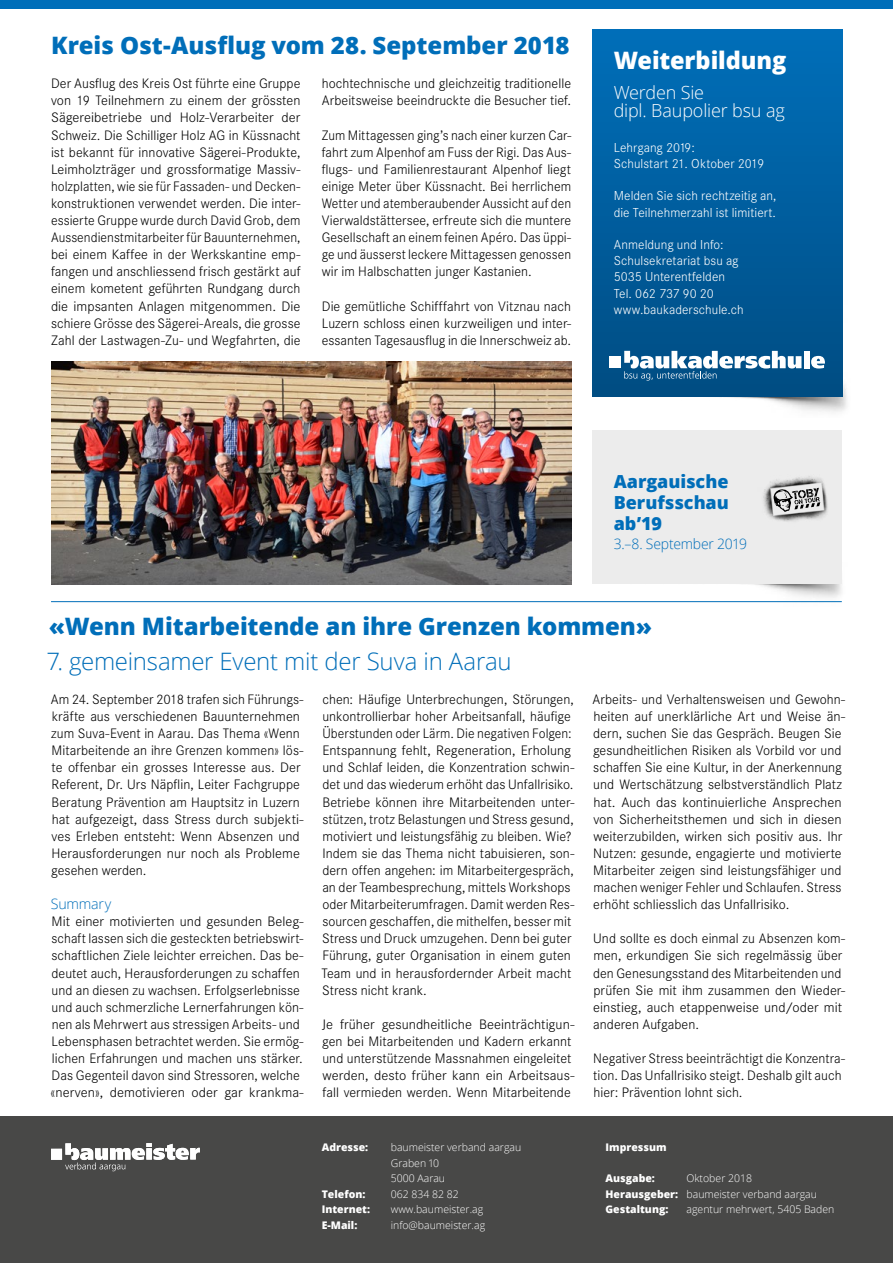
<style>
.page{position:relative;width:893px;height:1263px;background:#fff}
.page>*{position:absolute;margin:0;border:0;box-sizing:border-box;transform-origin:0 0}
.t1{font:800 24px "Open Sans";letter-spacing:-.005em;color:#006eb9}
.t2{font:300 24px "Open Sans";letter-spacing:-.01em;color:#006eb9}
.t3{font:800 24px "Open Sans";letter-spacing:-.005em;color:#fff}
.t4{font:300 18px/18px "Open Sans";letter-spacing:-.01em;color:#fff}
.t5{font:800 18px/21px "Open Sans";letter-spacing:-.005em;color:#006eb9;text-align:justify}
.t6{font:300 14.25px/17.1px "Corporate S";color:#000}
.t7{font:300 14.25px "Open Sans";letter-spacing:-.015em;color:#006eb9}
.t8{font:300 13.5px/16.2px "Corporate S";letter-spacing:.005em;color:#fff}
.t9{font:300 10.5px/15.6px "Open Sans";color:#fff}
.t10{font:800 10.5px "Open Sans";color:#fff}
.s1{font-weight:800}
</style>
<div class="page">
<div style="left:0;top:0;width:893px;height:9px;background:#006eb9"></div>
<div style="left:0;top:1116px;width:893px;height:147px;background:#484847"></div>
<hr style="left:51px;top:601px;width:791px;height:1px;background:#006eb9">
<div style="left:592px;top:430px;width:250px;height:154px;background:#ececec"></div>
<img style="left:763px;top:476px;width:65px;height:46px">
<svg style="left:773px;top:488px;width:47px;height:24px"></svg>
<img style="left:51px;top:362px;width:520px;height:222px">
<div style="left:51px;top:1149px;width:11px;height:11px;background:#fff"></div>
<svg style="left:65px;top:1143px;width:135px;height:28px"></svg>
<img style="left:592px;top:277px;width:255px;height:135px">
<div style="left:592px;top:30px;width:250px;height:366px;background:linear-gradient(to bottom,#006eb9,#024e83)"></div>
<div style="left:609px;top:357px;width:12px;height:11px;background:#fff"></div>
<div style="left:804px;top:351px;width:6px;height:17px;background:#fff"></div>
<svg style="left:811px;top:356px;width:14px;height:12px"></svg>
<svg style="left:624px;top:351px;width:177px;height:30px"></svg>
<h1 class="t1" style="left:51px;top:27px;width:520px">Kreis Ost-Ausflug vom 28. September 2018</h1>
<p class="t6" style="left:51px;top:75px;width:251px;text-align:justify">Der Ausflug des Kreis Ost führte eine Gruppe von 19 Teilnehmern zu einem der grössten Sägereibetriebe und Holz-Verarbeiter der Schweiz. Die Schilliger Holz AG in Küssnacht ist bekannt für innovative Sägerei-Produkte, Leimholzträger und grossformatige Massiv&shy;holzplatten, wie sie für Fassaden- und Decken&shy;konstruktionen verwendet werden. Die inter&shy;essierte Gruppe wurde durch David Grob, dem Aussendienstmitarbeiter für Bauunternehmen, bei einem Kaffee in der Werkskantine emp&shy;fangen und anschliessend frisch gestärkt auf einem kometent geführten Rundgang durch die impsanten Anlagen mitgenommen. Die schiere Grösse des Sägerei-Areals, die grosse Zahl der Lastwagen-Zu- und Wegfahrten, die</p>
<p class="t6" style="left:322px;top:75px;width:251px">hochtechnische und gleichzeitig traditionelle<br>Arbeitsweise beeindruckte die Besucher tief.</p>
<p class="t6" style="left:322px;top:126px;width:251px;text-align:justify">Zum Mittagessen ging’s nach einer kurzen Car&shy;fahrt zum Alpenhof am Fuss der Rigi. Das Aus&shy;flugs- und Familienrestaurant Alpenhof liegt einige Meter über Küssnacht. Bei herrlichem Wetter und atemberaubender Aussicht auf den Vierwaldstättersee, erfreute sich die muntere Gesellschaft an einem feinen Apéro. Das üppi&shy;ge und äusserst leckere Mittagessen genossen wir im Halbschatten junger Kastanien.</p>
<p class="t6" style="left:322px;top:297px;width:251px;text-align:justify">Die gemütliche Schifffahrt von Vitznau nach Luzern schloss einen kurzweiligen und inter&shy;essanten Tagesausflug in die Innerschweiz ab.</p>
<h1 class="t3" style="left:614px;top:42px;width:174px">Weiterbildung</h1>
<p class="t4" style="left:614px;top:83px;width:173px">Werden Sie<br>dipl. Baupolier bsu ag</p>
<p class="t8" style="left:614px;top:139px;width:152px">Lehrgang 2019:<br>Schulstart 21. Oktober 2019</p>
<p class="t8" style="left:614px;top:188px;width:164px">Melden Sie sich rechtzeitig an, die Teilnehmerzahl ist limitiert.</p>
<p class="t8" style="left:614px;top:237px;width:132px">Anmeldung und Info:<br>Schulsekretariat bsu ag<br>5035 Unterentfelden<br>Tel. 062 737 90 20 www.baukaderschule.ch</p>
<p class="t5" style="left:614px;top:470px;width:117px">Aargauische Berufsschau ab’19</p>
<p class="t7" style="left:614px;top:534px;width:135px">3.–8. September 2019</p>
<h1 class="t1" style="left:49px;top:608px;width:605px">«Wenn Mitarbeitende an ihre Grenzen kommen»</h1>
<h1 class="t2" style="left:47px;top:644px;width:467px">7. gemeinsamer Event mit der Suva in Aarau</h1>
<p class="t6" style="left:51px;top:691px;width:254px">Am 24. September 2018 trafen sich Führungs&shy;kräfte aus verschiedenen Bauunternehmen zum Suva-Event in Aarau. Das Thema «Wenn Mitarbeitende an ihre Grenzen kommen» lös&shy;te offenbar ein grosses Interesse aus. Der Referent, Dr. Urs Näpflin, Leiter Fachgruppe Beratung Prävention am Hauptsitz in Luzern hat aufgezeigt, dass Stress durch subjekti&shy;ves Erleben entsteht: Wenn Absenzen und Herausforderungen nur noch als Probleme gesehen werden.</p>
<p class="t7" style="left:51px;top:894px;width:62px">Summary</p>
<p class="t6" style="left:50px;top:913px;width:255px">Mit einer motivierten und gesunden Beleg&shy;schaft lassen sich die gesteckten betriebswirt&shy;schaftlichen Ziele leichter erreichen. Das be&shy;deutet auch, Herausforderungen zu schaffen und an diesen zu wachsen. Erfolgserlebnisse und auch schmerzliche Lernerfahrungen kön&shy;nen als Mehrwert aus stressigen Arbeits- und Lebensphasen betrachtet werden. Sie ermög&shy;lichen Erfahrungen und machen uns stärker.<br>Das Gegenteil davon sind Stressoren, welche «nerven», demotivieren oder gar krankma-</p>
<p class="t6" style="left:592px;top:691px;width:254px">Arbeits- und Verhaltensweisen und Gewohn&shy;heiten auf unerklärliche Art und Weise än&shy;dern, suchen Sie das Gespräch. Beugen Sie gesundheitlichen Risiken als Vorbild vor und schaffen Sie eine Kultur, in der Anerkennung und Wertschätzung selbstverständlich Platz hat. Auch das kontinuierliche Ansprechen von Sicherheitsthemen und sich in diesen weiterzubilden, wirken sich positiv aus. Ihr Nutzen: gesunde, engagierte und motivierte Mitarbeiter zeigen sind leistungsfähiger und machen weniger Fehler und Schlaufen. Stress erhöht schliesslich das Unfallrisiko.</p>
<p class="t6" style="left:593px;top:930px;width:254px">Und sollte es doch einmal zu Absenzen kom&shy;men, erkundigen Sie sich regelmässig über den Genesungsstand des Mitarbeitenden und prüfen Sie mit ihm zusammen den Wieder&shy;einstieg, auch etappenweise und/oder mit anderen Aufgaben.</p>
<p class="t6" style="left:593px;top:1050px;width:253px">Negativer Stress beeinträchtigt die Konzentra&shy;tion. Das Unfallrisiko steigt. Deshalb gilt auch hier: Prävention lohnt sich.</p>
<p class="t6" style="left:321px;top:691px;width:255px">chen: Häufige Unterbrechungen, Störungen, unkontrollierbar hoher Arbeitsanfall, häufige Überstunden oder Lärm. Die negativen Folgen:<br>Entspannung fehlt, Regeneration, Erholung und Schlaf leiden, die Konzentration schwin&shy;det und das wiederum erhöht das Unfallrisiko.<br>Betriebe können ihre Mitarbeitenden unter&shy;stützen, trotz Belastungen und Stress gesund, motiviert und leistungsfähig zu bleiben. Wie?<br>Indem sie das Thema nicht tabuisieren, son&shy;dern offen angehen: im Mitarbeitergespräch, an der Teambesprechung, mittels Workshops oder Mitarbeiterumfragen. Damit werden Res&shy;sourcen geschaffen, die mithelfen, besser mit Stress und Druck umzugehen. Denn bei guter Führung, guter Organisation in einem guten Team und in herausfordernder Arbeit macht Stress nicht krank.</p>
<p class="t6" style="left:322px;top:1016px;width:254px">Je früher gesundheitliche Beeinträchtigun&shy;gen bei Mitarbeitenden und Kadern erkannt und unterstützende Massnahmen eingeleitet werden, desto früher kann ein Arbeitsaus&shy;fall vermieden werden. Wenn Mitarbeitende</p>
<p class="t10" style="left:322px;top:1139px;width:48px">Adresse:</p>
<p class="t9" style="left:391px;top:1139px;width:132px">baumeister verband aargau<br>Graben 10<br>5000 Aarau</p>
<p class="t10" style="left:322px;top:1186px;width:45px">Telefon:</p>
<p class="t9" style="left:391px;top:1186px;width:70px">062 834 82 82</p>
<p class="t10" style="left:322px;top:1201px;width:50px">Internet:</p>
<p class="t9" style="left:391px;top:1201px;width:94px">www.baumeister.ag</p>
<p class="t10" style="left:322px;top:1217px;width:37px">E-Mail:</p>
<p class="t9" style="left:391px;top:1217px;width:96px">info@baumeister.ag</p>
<p class="t10" style="left:605px;top:1139px;width:63px">Impressum</p>
<p class="t10" style="left:605px;top:1170px;width:51px">Ausgabe:</p>
<p class="t9" style="left:605px;top:1170px;width:213px;text-indent:81px">Oktober 2018<br><span class="s1">Herausgeber:</span> baumeister verband aargau<br><span class="s1">Gestaltung:</span></p>
<p class="t9" style="left:686px;top:1201px;width:149px">agentur mehrwert, 5405 Baden</p>
</div>
